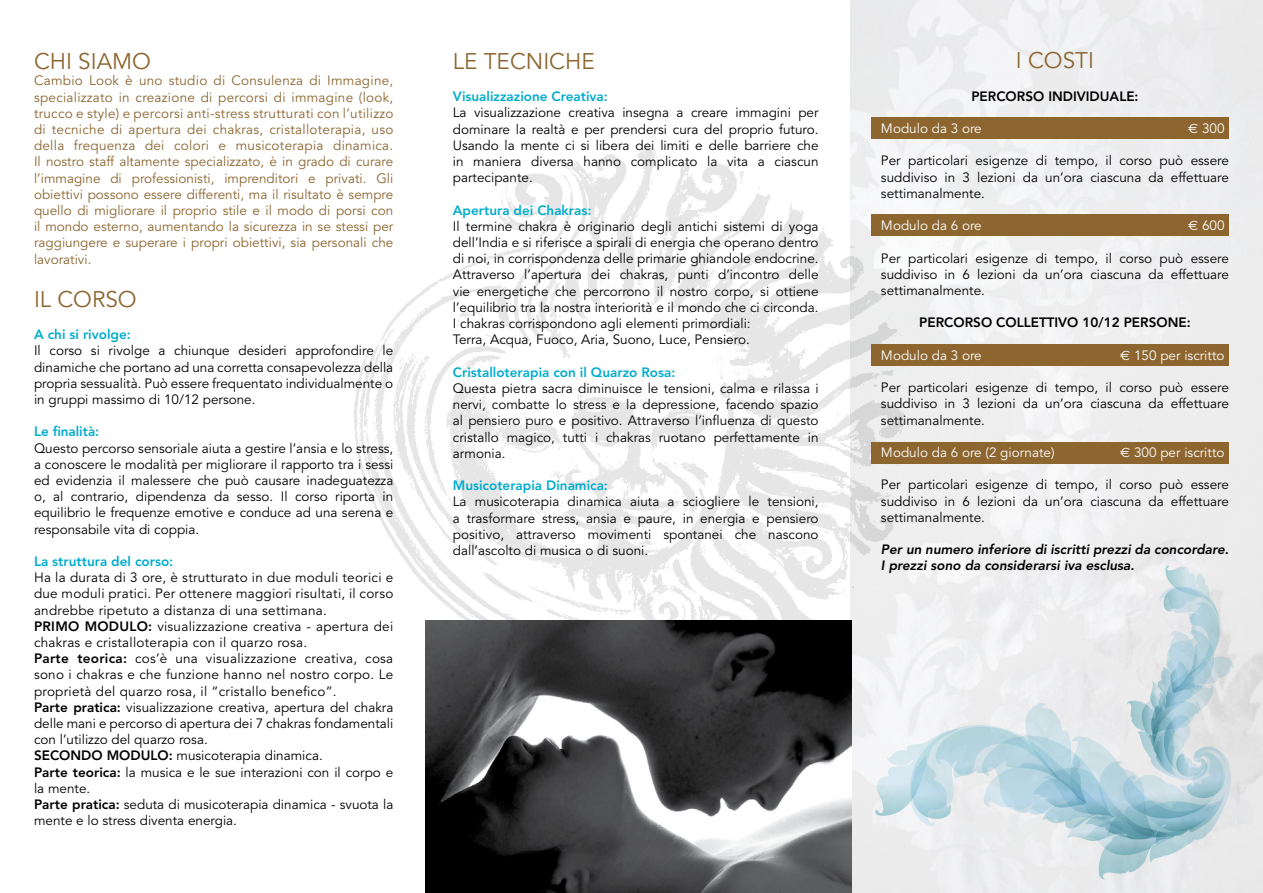
<style>
.page{position:relative;width:1263px;height:893px;background:#fff}
.page>*{position:absolute;margin:0;border:0;box-sizing:border-box;transform-origin:0 0}
.t1{font:22.5px "Avenir";color:#8c652f}
.t2{font:13.5px/16.2px "Avenir";color:#000;text-align:justify}
.t3{font:13.5px/16.2px "Avenir";letter-spacing:.02em;color:#000}
.t4{font:13.5px/16.2px "Avenir";color:#8c652f;text-align:justify}
.t5{font:800 13.5px "Avenir";color:#00accd}
.t6{font:13.5px "Avenir";color:#fff}
.t7{font:italic 800 13.5px/16.2px "Avenir";color:#000}
.t8{font:800 13.5px "Avenir";color:#000}
.s1{font-weight:800}
.s2{font-family:"Euro Sans"}
</style>
<div class="page">
<img style="left:850px;top:0;width:413px;height:893px">
<img style="left:353px;top:146px;width:551px;height:602px">
<div style="left:872px;top:214px;width:357px;height:22px;background:#8c652f"></div>
<div style="left:872px;top:344px;width:357px;height:22px;background:#8c652f"></div>
<div style="left:872px;top:442px;width:357px;height:21px;background:#8c652f"></div>
<div style="left:872px;top:117px;width:357px;height:22px;background:#8c652f"></div>
<svg style="left:910px;top:855px;width:320px;height:24px"></svg>
<svg style="left:875px;top:566px;width:359px;height:289px"></svg>
<img style="left:425px;top:621px;width:426px;height:272px">
<h1 class="t1" style="left:34px;top:49px;width:118px">CHI SIAMO</h1>
<p class="t4" style="left:34px;top:73px;width:361px">Cambio Look è uno studio di Consulenza di Immagine, specializzato in creazione di percorsi di immagine (look, trucco e style) e percorsi anti-stress strutturati con l’utilizzo di tecniche di apertura dei chakras, cristalloterapia, uso della frequenza dei colori e musicoterapia dinamica.<br>Il nostro staff altamente specializzato, è in grado di curare l’immagine di professionisti, imprenditori e privati. Gli obiettivi possono essere differenti, ma il risultato è sempre quello di migliorare il proprio stile e il modo di porsi con il mondo esterno, aumentando la sicurezza in se stessi per raggiungere e superare i propri obiettivi, sia personali che lavorativi.</p>
<h1 class="t1" style="left:34px;top:286px;width:104px">IL CORSO</h1>
<p class="t5" style="left:34px;top:327px;width:98px">A chi si rivolge:</p>
<p class="t2" style="left:34px;top:343px;width:361px">Il corso si rivolge a chiunque desideri approfondire le dinamiche che portano ad una corretta consapevolezza della propria sessualità. Può essere frequentato individualmente o in gruppi massimo di 10/12 persone.</p>
<p class="t5" style="left:34px;top:424px;width:67px">Le finalità:</p>
<p class="t2" style="left:34px;top:440px;width:361px">Questo percorso sensoriale aiuta a gestire l’ansia e lo stress, a conoscere le modalità per migliorare il rapporto tra i sessi ed evidenzia il malessere che può causare inadeguatezza o, al contrario, dipendenza da sesso. Il corso riporta in equilibrio le frequenze emotive e conduce ad una serena e responsabile vita di coppia.</p>
<p class="t5" style="left:34px;top:553px;width:141px">La struttura del corso:</p>
<p class="t3" style="left:34px;top:570px;width:361px">Ha la durata di 3 ore, è strutturato in due moduli teorici e due moduli pratici. Per ottenere maggiori risultati, il corso andrebbe ripetuto a distanza di una settimana.<br><span class="s1">Pri mo modulo:</span> visualizzazione creativa - apertura dei chakras e cristalloterapia con il quarzo rosa.<br><span class="s1">Parte teorica:</span> cos’è una visualizzazione creativa, cosa sono i chakras e che funzione hanno nel nostro corpo. Le proprietà del quarzo rosa, il “cristallo benefico”.<br><span class="s1">Parte pratica:</span> visualizzazione creativa, apertura del chakra delle mani e percorso di apertura dei 7 chakras fondamentali con l’utilizzo del quarzo rosa.<br><span class="s1">Secon do modulo:</span> musicoterapia dinamica.<br><span class="s1">Parte teorica:</span> la musica e le sue interazioni con il corpo e la mente.<br><span class="s1">Parte pratica:</span> seduta di musicoterapia dinamica - svuota la mente e lo stress diventa energia.</p>
<h1 class="t1" style="left:453px;top:48px;width:143px">LE TECNICHE</h1>
<p class="t5" style="left:453px;top:89px;width:156px">Visualizzazione Creativa:</p>
<p class="t2" style="left:453px;top:105px;width:367px">La visualizzazione creativa insegna a creare immagini per dominare la realtà e per prendersi cura del proprio futuro.<br>Usando la mente ci si libera dei limiti e delle barriere che in maniera diversa hanno complicato la vita a ciascun partecipante.</p>
<p class="t5" style="left:453px;top:202px;width:140px">Apertura dei Chakras:</p>
<p class="t2" style="left:453px;top:219px;width:367px;text-align:left">Il termine chakra è originario degli antichi sistemi di yoga dell’India e si riferisce a spirali di energia che operano dentro di noi, in corrispondenza delle primarie ghiandole endocrine.<br>Attraverso l’apertura dei chakras, punti d’incontro delle vie energetiche che percorrono il nostro corpo, si ottiene l’equilibrio tra la nostra interiorità e il mondo che ci circonda.<br>I chakras corrispondono agli elementi primordiali:<br>Terra, Acqua, Fuoco, Aria, Suono, Luce, Pensiero.</p>
<p class="t5" style="left:453px;top:364px;width:224px">Cristalloterapia con il Quarzo Rosa:</p>
<p class="t2" style="left:453px;top:381px;width:367px">Questa pietra sacra diminuisce le tensioni, calma e rilassa i nervi, combatte lo stress e la depressione, facendo spazio al pensiero puro e positivo. Attraverso l’influenza di questo cristallo magico, tutti i chakras ruotano perfettamente in armonia.</p>
<p class="t5" style="left:453px;top:477px;width:157px">M usicoterapia Dinamica:</p>
<p class="t2" style="left:453px;top:494px;width:367px">La musicoterapia dinamica aiuta a sciogliere le tensioni, a trasformare stress, ansia e paure, in energia e pensiero positivo, attraverso movimenti spontanei che nascono dall’ascolto di musica o di suoni.</p>
<h1 class="t1" style="left:1016px;top:47px;width:80px">I COSTI</h1>
<p class="t8" style="left:971px;top:88px;width:138px">Percorso in dividuale</p>
<p class="t8" style="left:1134px;top:88px;width:5px">:</p>
<p class="t6" style="left:881px;top:121px;width:102px">Modulo da 3 ore</p>
<p class="t6" style="left:1188px;top:121px;width:38px"><span class="s2">€</span> 300</p>
<p class="t2" style="left:881px;top:153px;width:349px">Per particolari esigenze di tempo, il corso può essere suddiviso in 3 lezioni da un’ora ciascuna da effettuare settimanalmente.</p>
<p class="t6" style="left:881px;top:218px;width:102px">Modulo da 6 ore</p>
<p class="t6" style="left:1188px;top:218px;width:38px"><span class="s2">€</span> 600</p>
<p class="t2" style="left:881px;top:250px;width:349px">Per particolari esigenze di tempo, il corso può essere suddiviso in 6 lezioni da un’ora ciascuna da effettuare settimanalmente.</p>
<p class="t8" style="left:919px;top:315px;width:214px">Percorso collettivo 10/12 pers</p>
<p class="t8" style="left:1156px;top:315px;width:36px">one:</p>
<p class="t6" style="left:881px;top:347px;width:102px">Modulo da 3 ore</p>
<p class="t6" style="left:1120px;top:347px;width:106px"><span class="s2">€</span> 150 per iscritto</p>
<p class="t2" style="left:881px;top:380px;width:349px">Per particolari esigenze di tempo, il corso può essere suddiviso in 3 lezioni da un’ora ciascuna da effettuare settimanalmente.</p>
<p class="t6" style="left:881px;top:445px;width:175px">Modulo da 6 ore (2 giornate)</p>
<p class="t6" style="left:1120px;top:445px;width:106px"><span class="s2">€</span> 300 per iscritto</p>
<p class="t2" style="left:881px;top:477px;width:349px">Per particolari esigenze di tempo, il corso può essere suddiviso in 6 lezioni da un’ora ciascuna da effettuare settimanalmente.</p>
<p class="t7" style="left:881px;top:541px;width:349px">Per un numero inferiore di iscritti prezzi da concordare.<br>I prezzi sono da considerarsi iva esclusa.</p>
</div>
